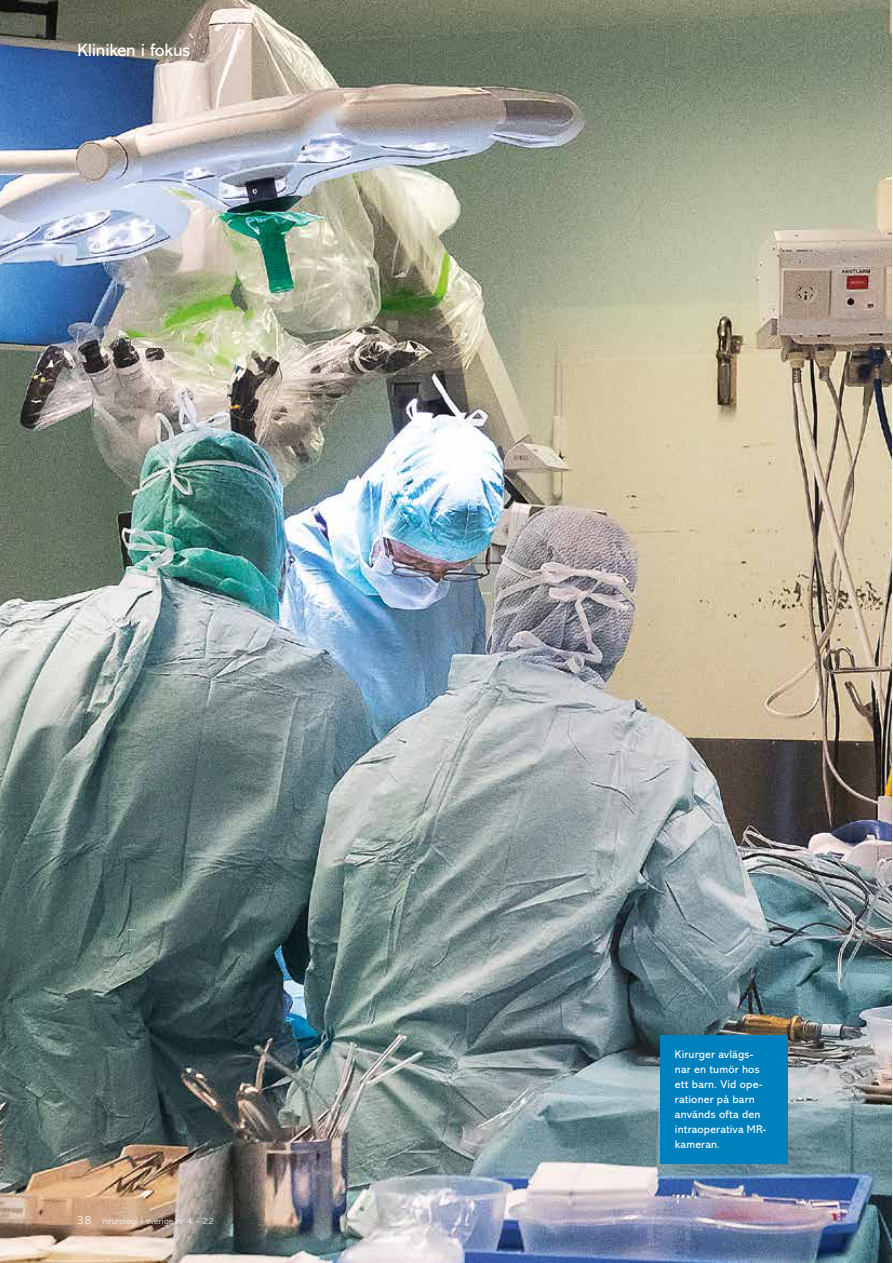
<style>
.page{position:relative;width:893px;height:1263px;background:#fff}
.page>*{position:absolute;margin:0;border:0;box-sizing:border-box;transform-origin:0 0}
.t1{font:18px "Abadi MT Std";letter-spacing:-.01em;color:#fff}
.t2{font:11.25px/15px "Abadi MT Std";letter-spacing:.015em;color:#fff}
.t3{font:300 9px "Abadi MT Std";letter-spacing:.02em;color:#fff}
.s1{font-size:12px}
</style>
<div class="page">
<img style="left:0;top:0;width:891px;height:1263px">
<div style="left:661px;top:1035px;width:127px;height:129px;background:#0080bc"></div>
<h1 class="t1" style="left:78px;top:40px;width:114px">Kliniken i fokus</h1>
<p class="t3" style="left:77px;top:1216px;width:138px"><span class="s1">38</span> neurologi i sverige nr 4 – 22</p>
<p class="t2" style="left:675px;top:1047px;width:92px">Kirurger avlägs&shy;nar en tumör hos ett barn. Vid ope&shy;rationer på barn används ofta den intraoperativa MR&shy;kameran.</p>
</div>
